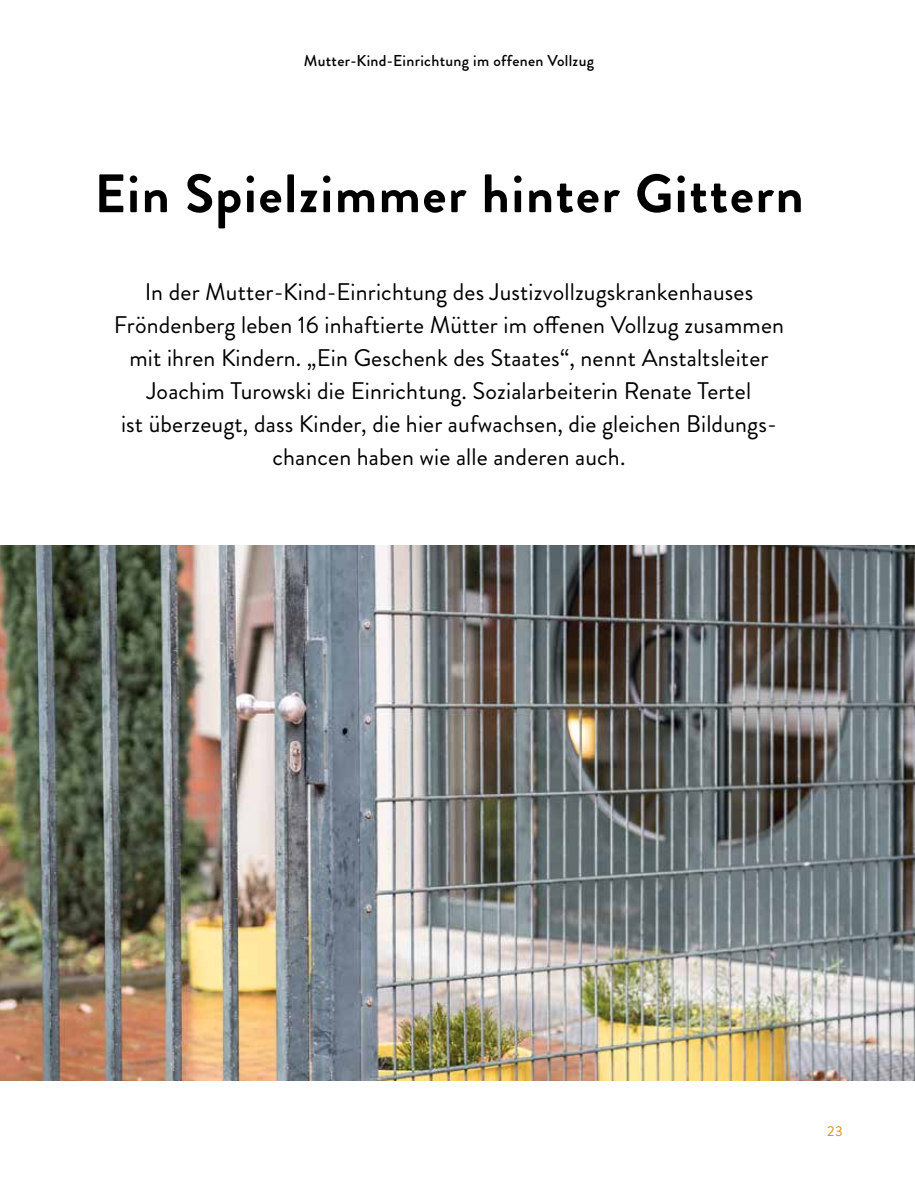
<style>
.page{position:relative;width:915px;height:1191px;background:#fff}
.page>*{position:absolute;margin:0;border:0;box-sizing:border-box;transform-origin:0 0}
.t1{font:700 54px "Brandon Grotesque";letter-spacing:.03em;color:#000}
.t2{font:24px/33px "Brandon Grotesque";letter-spacing:.005em;color:#000;text-align:center}
.t3{font:500 15.75px "Brandon Grotesque";letter-spacing:.02em;color:#000}
.t4{font:14.25px "Brandon Grotesque";color:#d79013}
</style>
<div class="page">
<img style="left:0;top:545px;width:914px;height:535px">
<p class="t3" style="left:304px;top:50px;width:291px">Mutter-Kind-Einrichtung im offenen Vollzug</p>
<h1 class="t1" style="left:94px;top:156px;width:710px">Ein Spielzimmer hinter Gittern</h1>
<p class="t2" style="left:114px;top:275px;width:671px">In der Mutter-Kind-Einrichtung des Justizvollzugskrankenhauses Fröndenberg leben 16 inhaftierte Mütter im offenen Vollzug zusammen mit ihren Kindern. „Ein Geschenk des Staates“, nennt Anstaltsleiter Joachim Turowski die Einrichtung. Sozialarbeiterin Renate Tertel<br>ist überzeugt, dass Kinder, die hier aufwachsen, die gleichen Bildungs&shy;chancen haben wie alle anderen auch.</p>
<p class="t4" style="left:826px;top:1121px;width:17px">23</p>
</div>
